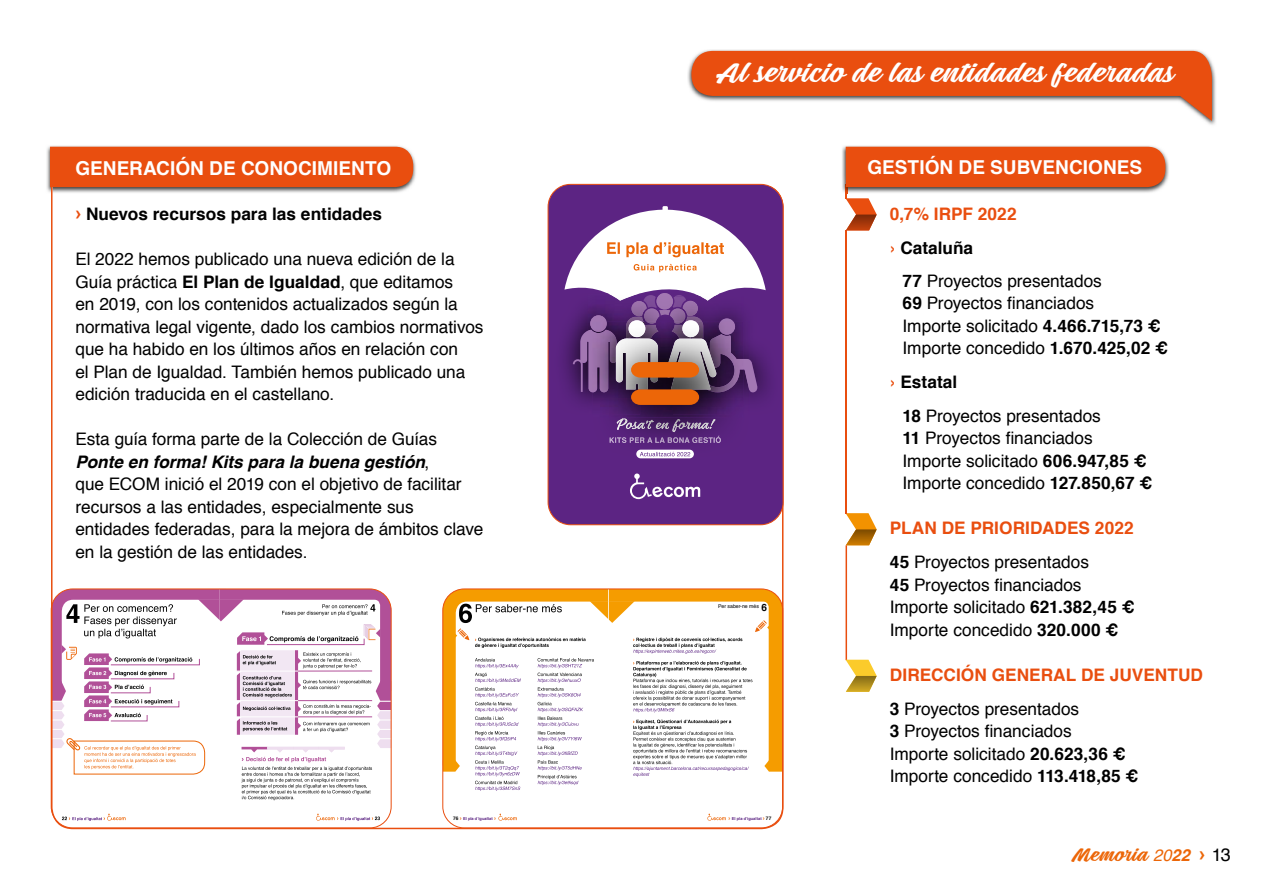
<style>
.page{position:relative;width:1263px;height:893px;background:#fff}
.page>*{position:absolute;margin:0;border:0;box-sizing:border-box;transform-origin:0 0}
.t1{font:24.45px "Mean Casat Med PERSONALUSE";letter-spacing:.01em;color:#fff}
.t2{font:700 19.2px "Helvetica";color:#fff}
.t3{font:17.25px/22.5px "Helvetica";letter-spacing:-.005em;color:#000}
.t4{font:700 17.25px/34px "Helvetica";letter-spacing:.005em;color:#e94e0f}
.t5{font:700 17.25px "Helvetica";color:#000}
.t6{font:16.5px "Mean Casat Med PERSONALUSE";letter-spacing:.015em;color:#ec6608}
.t7{font:5.25px "Helvetica";letter-spacing:-.005em;color:#000}
.t8{font:700 4.05px "Helvetica";letter-spacing:.005em;color:#5c2483}
.s1{font-family:"Arial";color:#e94e0f}
.s2{font-weight:700}
.s3{font-weight:700;font-style:italic}
.s4{font-weight:700;font-size:10.05px}
.s5{color:#000}
.s6{font-weight:700;color:#e94e0f}
.s7{font-weight:400;color:#000}
.s8{font-size:4.8px;color:#000}
.s9{font-family:"Arial";font-size:5.55px;color:#ec6608}
.s10{font-family:"Helvetica";font-style:italic}
.s11{font-family:"Helvetica";font-weight:700;font-style:italic}
.s12{font-family:"Arial";font-weight:700;font-size:18px}
.s13{font-family:"Helvetica";font-size:18px;color:#000}
</style>
<div class="page">
<svg style="left:846px;top:513px;width:31px;height:16px"></svg>
<img style="left:846px;top:529px;width:31px;height:16px">
<hr style="left:845px;top:230px;width:2px;height:284px;background:#e94e0f">
<hr style="left:845px;top:545px;width:2px;height:115px;background:#e94e0f">
<img style="left:842px;top:145px;width:327px;height:47px">
<svg style="left:845px;top:147px;width:320px;height:84px"></svg>
<svg style="left:845px;top:660px;width:32px;height:16px"></svg>
<img style="left:846px;top:676px;width:31px;height:16px">
<img style="left:688px;top:49px;width:528px;height:76px">
<svg style="left:691px;top:51px;width:521px;height:70px"></svg>
<img style="left:46px;top:145px;width:370px;height:48px">
<div style="left:50px;top:147px;width:363px;height:40px;background:#e94e0f"></div>
<svg style="left:51px;top:184px;width:732px;height:645px"></svg>
<div style="left:548px;top:184px;width:235px;height:340px;background:#5c2483"></div>
<svg style="left:630px;top:473px;width:70px;height:26px;background:#7d519c"></svg>
<div style="left:552px;top:293px;width:36px;height:122px;background:#5c2482"></div>
<div style="left:750px;top:296px;width:29px;height:119px;background:#5c2482"></div>
<img style="left:588px;top:405px;width:4px;height:10px">
<img style="left:592px;top:415px;width:158px;height:43px">
<img style="left:622px;top:436px;width:99px;height:7px">
<img style="left:617px;top:418px;width:77px;height:14px">
<img style="left:743px;top:405px;width:7px;height:10px">
<img style="left:592px;top:405px;width:151px;height:12px">
<img style="left:592px;top:405px;width:48px;height:10px">
<img style="left:673px;top:405px;width:70px;height:10px">
<svg style="left:564px;top:206px;width:202px;height:199px"></svg>
<svg style="left:636px;top:450px;width:58px;height:8px"></svg>
<svg style="left:640px;top:452px;width:50px;height:4px"></svg>
<div style="left:548px;top:184px;width:235px;height:341px;border:1px solid #e94e0f;border-radius:23px"></div>
<p class="t2" style="left:75px;top:152px;width:317px">GENERACIÓN DE CONOCIMIENTO</p>
<p class="t5" style="left:75px;top:200px;width:308px"><span class="s1">›</span> Nuevos recursos para las entidades</p>
<p class="t3" style="left:75px;top:248px;width:409px">El 2022 hemos publicado una nueva edición de la Guía práctica <span class="s2">El Plan de Igualdad</span>, que editamos<br>en 2019, con los contenidos actualizados según la normativa legal vigente, dado los cambios normativos que ha habido en los últimos años en relación con<br>el Plan de Igualdad. También hemos publicado una edición traducida en el castellano.</p>
<p class="t3" style="left:75px;top:428px;width:409px">Esta guía forma parte de la Colección de Guías <span class="s3">Ponte en forma! Kits para la buena gestión</span>,<br>que ECOM inició el 2019 con el objetivo de facilitar recursos a las entidades, especialmente sus entidades federadas, para la mejora de ámbitos clave en la gestión de las entidades.</p>
<h1 class="t1" style="left:716px;top:56px;width:459px">Al servicio de las entidades federadas</h1>
<p class="t7" style="left:718px;top:602px;width:50px">Per saber-ne més <span class="s4">6</span></p>
<p class="t2" style="left:867px;top:152px;width:276px">GESTIÓN DE SUBVENCIONES</p>
<p class="t4" style="left:890px;top:197px;width:128px">0,7% IRPF 2022 › <span class="s5">Cataluña</span></p>
<p class="t3" style="left:902px;top:270px;width:267px"><span class="s2">77</span> Proyectos presentados<br><span class="s2">69</span> Proyectos financiados<br>Importe solicitado <span class="s2">4.466.715,73 €<br></span>Importe concedido <span class="s2">1.670.425,02 €</span></p>
<p class="t3" style="left:902px;top:365px;width:200px;line-height:34px;text-indent:-13px"><span class="s6">›</span> <span class="s2">Estatal<br>18</span> Proyectos presentados</p>
<p class="t3" style="left:902px;top:428px;width:251px"><span class="s2">11</span> Proyectos financiados<br>Importe solicitado <span class="s2">606.947,85 €<br></span>Importe concedido <span class="s2">127.850,67 €</span></p>
<p class="t4" style="left:890px;top:511px;width:245px">PLAN DE PRIORIDADES 2022<br><span class="s5">45</span> <span class="s7">Proyectos presentados</span></p>
<p class="t3" style="left:890px;top:574px;width:246px"><span class="s2">45</span> Proyectos financiados<br>Importe solicitado <span class="s2">621.382,45 €<br></span>Importe concedido <span class="s2">320.000 €</span></p>
<p class="t4" style="left:890px;top:658px;width:315px">DIRECCIÓN GENERAL DE JUVENTUD<br><span class="s5">3</span> <span class="s7">Proyectos presentados</span></p>
<p class="t3" style="left:890px;top:721px;width:250px"><span class="s2">3</span> Proyectos financiados<br>Importe solicitado <span class="s2">20.623,36 €<br></span>Importe concedido <span class="s2">113.418,85 €</span></p>
<p class="t8" style="left:453px;top:815px;width:44px"><span class="s8">76</span> <span class="s9">›</span> El pla d’igualtat <span class="s9">›</span></p>
<p class="t8" style="left:728px;top:815px;width:44px"><span class="s9">›</span> El pla d’igualtat <span class="s9">›</span> <span class="s8">77</span></p>
<p class="t6" style="left:1071px;top:843px;width:161px">Memoria <span class="s10">20</span><span class="s11">22</span> <span class="s12">›</span> <span class="s13">13</span></p>
</div>
